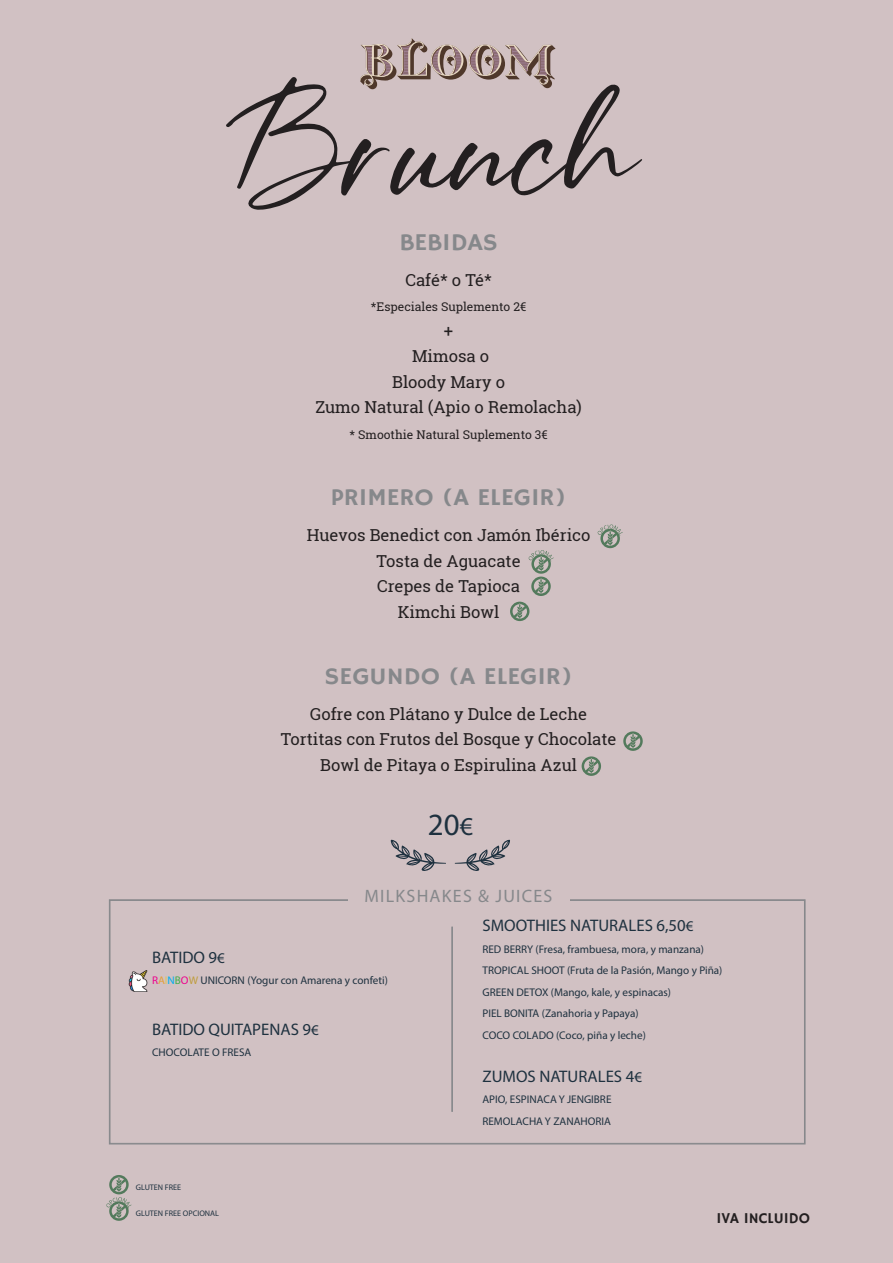
<style>
.page{position:relative;width:893px;height:1263px;background:#d1c1c3}
.page>*{position:absolute;margin:0;border:0;box-sizing:border-box;transform-origin:0 0}
.t1{font:31.05px "Myriad Pro";color:#1e313f}
.GREY_NAME{font:24px "Hammersmith One";color:#86888b;scale:1.07 1}
.t2{font:18px "Myriad Pro";letter-spacing:.07em;color:#86888b}
.t3{font:16.8px "Myriad Pro";color:#1e313f}
.DETAIL{font:16.5px "Roboto Slab";color:#231f20}
.GREY_NAME-2{font:16.5px "Roboto Slab";color:#231f20}
.t4{font:15px "Hammersmith One";color:#231f20}
.DETAIL-2{font:12px "Roboto Slab";color:#231f20}
.t5{font:11.1px "Myriad Pro";color:#1e313f}
.t6{font:8.1px "Myriad Pro";color:#1e313f}
.s1{font-size:25.8px}
.s2{font-size:14.85px}
.s3{color:#ed028c}
.s4{color:#e39e37}
.s5{color:#ddc551}
.s6{color:#00aeef}
.s7{color:#40ae49}
.s8{color:#bf9c3b}
</style>
<div class="page">
<svg style="left:623px;top:731px;width:20px;height:20px"></svg>
<svg style="left:510px;top:602px;width:19px;height:19px"></svg>
<svg style="left:582px;top:756px;width:19px;height:20px"></svg>
<svg style="left:528px;top:550px;width:26px;height:46px"></svg>
<svg style="left:597px;top:524px;width:26px;height:24px"></svg>
<svg style="left:226px;top:38px;width:416px;height:172px"></svg>
<svg style="left:391px;top:840px;width:55px;height:31px"></svg>
<svg style="left:455px;top:840px;width:55px;height:31px"></svg>
<svg style="left:109px;top:899px;width:696px;height:245px"></svg>
<img style="left:127px;top:970px;width:22px;height:21px">
<hr style="left:452px;top:927px;width:1px;height:185px;background:#86888b">
<div style="left:348px;top:889px;width:221px;height:22px;background:#d1c1c3"></div>
<svg style="left:106px;top:1175px;width:25px;height:46px"></svg>
<p class="GREY_NAME" style="left:399px;top:228px;width:94px">BEBIDAS</p>
<p class="DETAIL" style="left:405px;top:269px;width:88px">Café* o Té*</p>
<p class="DETAIL-2" style="left:371px;top:299px;width:157px">*Especiales Suplemento 2€</p>
<p class="DETAIL" style="left:444px;top:320px;width:11px">+</p>
<p class="DETAIL" style="left:412px;top:345px;width:79px">Mimosa o</p>
<p class="DETAIL" style="left:392px;top:371px;width:114px">Bloody Mary o</p>
<p class="DETAIL" style="left:315px;top:396px;width:268px">Zumo Natural (Apio o Remolacha)</p>
<p class="DETAIL-2" style="left:350px;top:426px;width:200px">* Smoothie Natural Suplemento 3€</p>
<p class="GREY_NAME" style="left:331px;top:484px;width:221px">PRIMERO (A ELEGIR)</p>
<p class="GREY_NAME-2" style="left:307px;top:524px;width:285px">Huevos Benedict con Jamón Ibérico</p>
<p class="GREY_NAME-2" style="left:376px;top:549px;width:146px">Tosta de Aguacate</p>
<p class="GREY_NAME-2" style="left:377px;top:575px;width:145px">Crepes de Tapioca</p>
<p class="GREY_NAME-2" style="left:398px;top:600px;width:103px">Kimchi Bowl</p>
<p class="GREY_NAME" style="left:325px;top:662px;width:233px">SEGUNDO (A ELEGIR)</p>
<p class="DETAIL" style="left:310px;top:703px;width:279px">Gofre con Plátano y Dulce de Leche</p>
<p class="DETAIL" style="left:281px;top:728px;width:337px">Tortitas con Frutos del Bosque y Chocolate</p>
<p class="DETAIL" style="left:320px;top:754px;width:258px">Bowl de Pitaya o Espirulina Azul</p>
<p class="t1" style="left:428px;top:806px;width:47px">20<span class="s1">€</span></p>
<p class="t2" style="left:364px;top:885px;width:189px">MILKSHAKES &amp; JUICES</p>
<p class="t3" style="left:152px;top:947px;width:74px">BATIDO 9<span class="s2">€</span></p>
<p class="t5" style="left:152px;top:974px;width:237px"><span class="s3">R</span><span class="s4">A</span><span class="s5">I</span><span class="s6">N</span><span class="s7">B</span><span class="s3">O</span><span class="s8">W</span> UNICORN (Yogur con Amarena y confeti)</p>
<p class="t3" style="left:152px;top:1019px;width:168px">BATIDO QUITAPENAS 9<span class="s2">€</span></p>
<p class="t5" style="left:152px;top:1045px;width:101px">CHOCOLATE O FRESA</p>
<p class="t6" style="left:136px;top:1182px;width:47px">GLUTEN FREE</p>
<p class="t6" style="left:136px;top:1208px;width:85px">GLUTEN FREE OPCIONAL</p>
<p class="t3" style="left:482px;top:915px;width:212px">SMOOTHIES NATURALES 6,50<span class="s2">€</span></p>
<p class="t5" style="left:482px;top:942px;width:223px">RED BERRY (Fresa, frambuesa, mora, y manzana)</p>
<p class="t5" style="left:482px;top:964px;width:241px">TROPICAL SHOOT (Fruta de la Pasión, Mango y Piña)</p>
<p class="t5" style="left:482px;top:985px;width:190px">GREEN DETOX (Mango, kale, y espinacas)</p>
<p class="t5" style="left:482px;top:1007px;width:158px">PIEL BONITA (Zanahoria y Papaya)</p>
<p class="t5" style="left:482px;top:1028px;width:165px">COCO COLADO (Coco, piña y leche)</p>
<p class="t3" style="left:482px;top:1066px;width:161px">ZUMOS NATURALES 4<span class="s2">€</span></p>
<p class="t5" style="left:482px;top:1093px;width:131px">APIO, ESPINACA Y JENGIBRE</p>
<p class="t5" style="left:482px;top:1114px;width:130px">REMOLACHA Y ZANAHORIA</p>
<p class="t4" style="left:716px;top:1209px;width:95px">IVA INCLUIDO</p>
</div>
